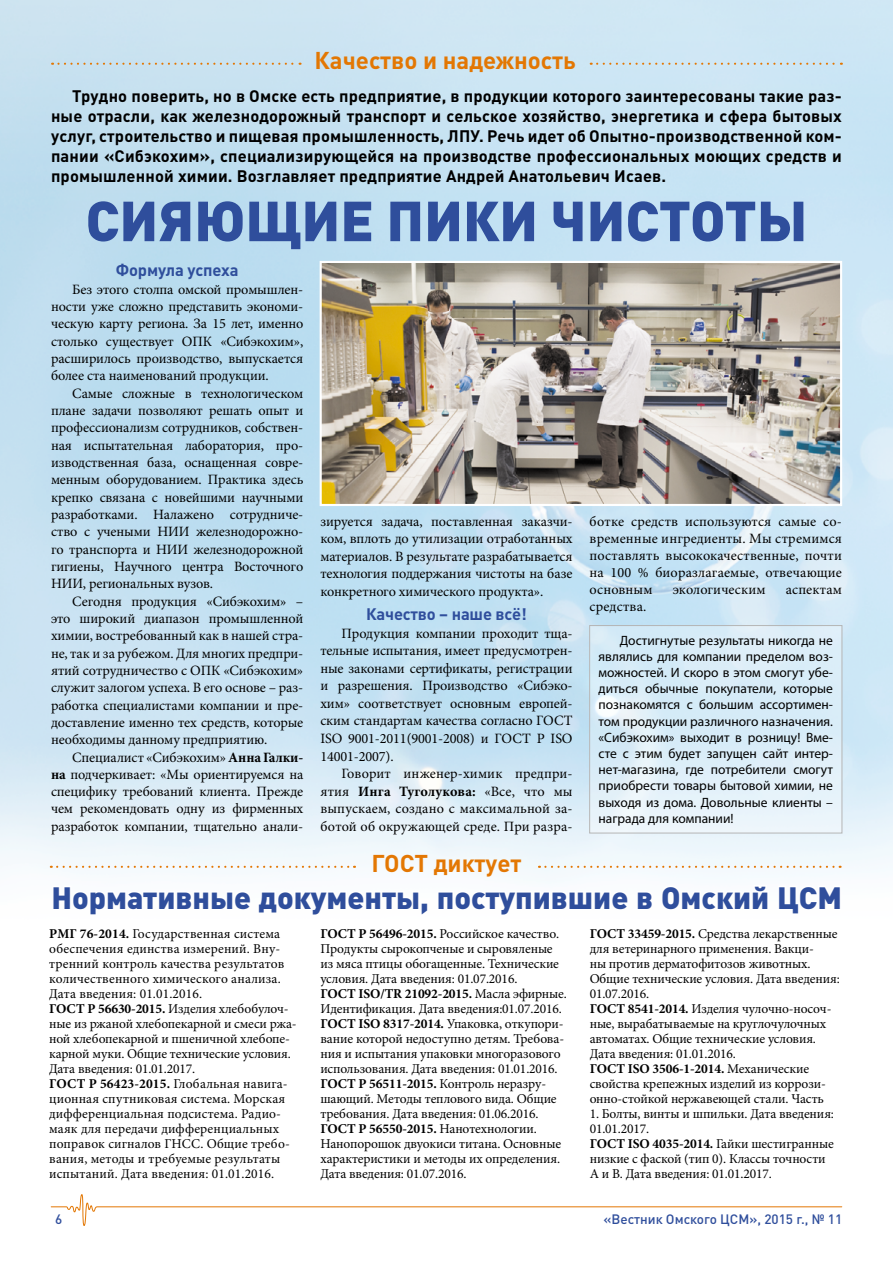
<style>
.page{position:relative;width:893px;height:1263px;background:#fff}
.page>*{position:absolute;margin:0;border:0;box-sizing:border-box;transform-origin:0 0}
.t1{font:900 55.5px "DIN Pro";color:#2f4e9c}
.t2{font:900 30.45px "DIN Pro";color:#2f4e9c}
.t3{font:700 24px "DIN Pro";color:#e37703}
.t4{font:700 16.5px/19.8px "DIN Pro";letter-spacing:.01em;color:#000;text-align:justify}
.t5{font:700 16.5px "DIN Pro";letter-spacing:-.01em;color:#2f4e9c}
.t6{font:14.25px/17.4px "Minion Pro";letter-spacing:-.005em;color:#000;text-align:justify}
.t7{font:13.5px/15px "Minion Pro";letter-spacing:-.01em;color:#000}
.t8{font:13.5px/15px "Minion Pro";letter-spacing:.01em;color:#000}
.t9{font:13.5px/16.2px "Myriad Pro";color:#000;text-align:justify}
.t10{font:500 13.5px "DIN Pro";color:#2f4e9c}
.s1{font-weight:700}
</style>
<div class="page">
<img style="left:0;top:0;width:893px;height:877px">
<div style="left:590px;top:626px;width:252px;height:206px;background:linear-gradient(to bottom,#d3eaf7,#e7f3fa)"></div>
<svg style="left:51px;top:866px;width:304px;height:2px"></svg>
<svg style="left:539px;top:866px;width:302px;height:2px"></svg>
<svg style="left:52px;top:63px;width:249px;height:2px"></svg>
<svg style="left:591px;top:63px;width:251px;height:2px"></svg>
<img style="left:323px;top:264px;width:516px;height:239px">
<div style="left:320px;top:261px;width:522px;height:245px;border:2px solid #fff"></div>
<div style="left:589px;top:625px;width:253px;height:208px;border:1px solid #b5b5b5"></div>
<svg style="left:50px;top:1194px;width:793px;height:32px"></svg>
<h3 class="t3" style="left:315px;top:44px;width:263px">Качество и надежность</h3>
<p class="t4" style="left:51px;top:86px;width:792px;text-indent:21px">Трудно поверить, но в Омске есть предприятие, в продукции которого заинтересованы такие раз&shy;ные отрасли, как железнодорожный транспорт и сельское хозяйство, энергетика и сфера бытовых услуг, строительство и пищевая промышленность, ЛПУ. Речь идет об Опытно-производственной ком&shy;пании «Сибэкохим», специализирующейся на производстве профессиональных моющих средств и промышленной химии. Возглавляет предприятие Андрей Анатольевич Исаев.</p>
<h1 class="t1" style="left:86px;top:183px;width:723px">СИЯЮЩИЕ ПИКИ ЧИСТОТЫ</h1>
<p class="t5" style="left:116px;top:259px;width:124px">Формула успеха</p>
<p class="t6" style="left:51px;top:280px;width:254px;text-indent:21px">Без этого столпа омской промышлен&shy;ности уже сложно представить экономи&shy;ческую карту региона. За 15 лет, именно столько существует ОПК «Сибэкохим», расширилось производство, выпускается более ста наименований продукции.</p>
<p class="t6" style="left:51px;top:384px;width:254px;text-indent:21px">Самые сложные в технологическом плане задачи позволяют решать опыт и профессионализм сотрудников, собствен&shy;ная испытательная лаборатория, про&shy;изводственная база, оснащенная совре&shy;менным оборудованием. Практика здесь крепко связана с новейшими научными разработками. Налажено сотрудниче&shy;ство с учеными НИИ железнодорожно&shy;го транспорта и НИИ железнодорожной гигиены, Научного центра Восточного НИИ, региональных вузов.</p>
<p class="t6" style="left:51px;top:592px;width:254px;text-indent:21px">Сегодня продукция «Сибэкохим» – это широкий диапазон промышленной химии, востребованный как в нашей стра&shy;не, так и за рубежом. Для многих предпри&shy;ятий сотрудничество с ОПК «Сибэкохим» служит залогом успеха. В его основе – раз&shy;работка специалистами компании и пре&shy;доставление именно тех средств, которые необходимы данному предприятию.</p>
<p class="t6" style="left:51px;top:748px;width:254px;text-indent:21px">Специалист «Сибэкохим» <span class="s1">Анна Галки&shy;на</span> подчеркивает: «Мы ориентируемся на специфику требований клиента. Прежде чем рекомендовать одну из фирменных разработок компании, тщательно анали-</p>
<p class="t6" style="left:590px;top:512px;width:254px">ботке средств используются самые со&shy;временные ингредиенты. Мы стремимся поставлять высококачественные, почти на 100 % биоразлагаемые, отвечающие основным</p>
<p class="t6" style="left:320px;top:512px;width:254px">зируется задача, поставленная заказчи&shy;ком, вплоть до утилизации отработанных материалов. В результате разрабатывается технология поддержания чистоты на базе конкретного химического продукта».</p>
<p class="t5" style="left:366px;top:603px;width:162px">Качество – наше всё!</p>
<p class="t6" style="left:320px;top:624px;width:254px;text-indent:21px">Продукция компании проходит тща&shy;тельные испытания, имеет предусмотрен&shy;ные законами сертификаты, регистрации и разрешения. Производство «Сибэко&shy;хим» соответствует основным европей&shy;ским стандартам качества согласно ГОСТ ISO 9001-2011(9001-2008) и ГОСТ Р ISO 14001-2007).</p>
<p class="t6" style="left:320px;top:765px;width:254px;text-indent:21px">Говорит инженер-химик предпри&shy;ятия <span class="s1">Инга Туголукова:</span> «Все, что мы выпускаем, создано с максимальной за&shy;ботой об окружающей среде. При разра-</p>
<p class="t6" style="left:673px;top:581px;width:94px">экологическим</p>
<p class="t6" style="left:786px;top:581px;width:58px">аспектам</p>
<p class="t6" style="left:590px;top:598px;width:58px">средства.</p>
<p class="t9" style="left:599px;top:632px;width:236px;text-indent:21px">Достигнутые результаты никогда не являлись для компании пределом воз&shy;можностей. И скоро в этом смогут убе&shy;диться обычные покупатели, которые познакомятся с большим ассортимен&shy;том продукции различного назначения. «Сибэкохим» выходит в розницу! Вме&shy;сте с этим будет запущен сайт интер&shy;нет-магазина, где потребители смогут приобрести товары бытовой химии, не выходя из дома. Довольные клиенты – награда для компании!</p>
<h3 class="t3" style="left:372px;top:847px;width:151px">ГОСТ диктует</h3>
<h2 class="t2" style="left:51px;top:877px;width:792px">Нормативные документы, поступившие в Омский ЦСМ</h2>
<p class="t7" style="left:320px;top:926px;width:248px"><span class="s1">ГОСТ Р 56496-2015.</span> Российское качество.<br>Продукты сырокопченые и сыровяленые из мяса птицы обогащенные. Технические условия. Дата введения: 01.07.2016.<br><span class="s1">ГОСТ ISO/TR 21092-2015.</span> Масла эфирные.<br>Идентификация. Дата введения:01.07.2016.<br><span class="s1">ГОСТ ISO 8317-2014.</span> Упаковка, откупори&shy;вание которой недоступно детям. Требова&shy;ния и испытания упаковки многоразового использования. Дата введения: 01.01.2016.<br><span class="s1">ГОСТ Р 56511-2015.</span> Контроль неразру&shy;шающий. Методы теплового вида. Общие требования. Дата введения: 01.06.2016.<br><span class="s1">ГОСТ Р 56550-2015.</span> Нанотехнологии.<br>Нанопорошок двуокиси титана. Основные характеристики и методы их определения.<br>Дата введения: 01.07.2016.</p>
<p class="t7" style="left:590px;top:926px;width:252px"><span class="s1">ГОСТ 33459-2015.</span> Средства лекарственные для ветеринарного применения. Вакци-<br>ны против дерматофитозов животных.<br>Общие технические условия. Дата введения:<br>01.07.2016.<br><span class="s1">ГОСТ 8541-2014.</span> Изделия чулочно-носоч&shy;ные, вырабатываемые на круглочулочных автоматах. Общие технические условия.<br>Дата введения: 01.01.2016.<br><span class="s1">ГОСТ ISO 3506-1-2014.</span> Механические свойства крепежных изделий из коррози&shy;онно-стойкой нержавеющей стали. Часть</p>
<p class="t8" style="left:49px;top:926px;width:249px"><span class="s1">РМГ 76-2014.</span> Государственная система обеспечения единства измерений. Вну&shy;тренний контроль качества результатов количественного химического анализа.<br>Дата введения: 01.01.2016.<br><span class="s1">ГОСТ Р 56630-2015.</span> Изделия хлебобулоч&shy;ные из ржаной хлебопекарной и смеси ржа&shy;ной хлебопекарной и пшеничной хлебопе&shy;карной муки. Общие технические условия.<br>Дата введения: 01.01.2017.<br><span class="s1">ГОСТ Р 56423-2015.</span> Глобальная навига&shy;ционная спутниковая система. Морская дифференциальная подсистема. Радио&shy;маяк для передачи дифференциальных поправок сигналов ГНСС. Общие требо&shy;вания, методы и требуемые результаты испытаний. Дата введения: 01.01.2016.</p>
<p class="t7" style="left:590px;top:1106px;width:246px">1. Болты, винты и шпильки. Дата введения:<br>01.01.2017.<br><span class="s1">ГОСТ ISO 4035-2014.</span> Гайки шестигранные низкие с фаской (тип 0). Классы точности А и В. Дата введения: 01.01.2017.</p>
<p class="t10" style="left:55px;top:1209px;width:9px">6</p>
<p class="t10" style="left:604px;top:1209px;width:240px">«Вестник Омского ЦСМ», 2015 г., № 11</p>
</div>
